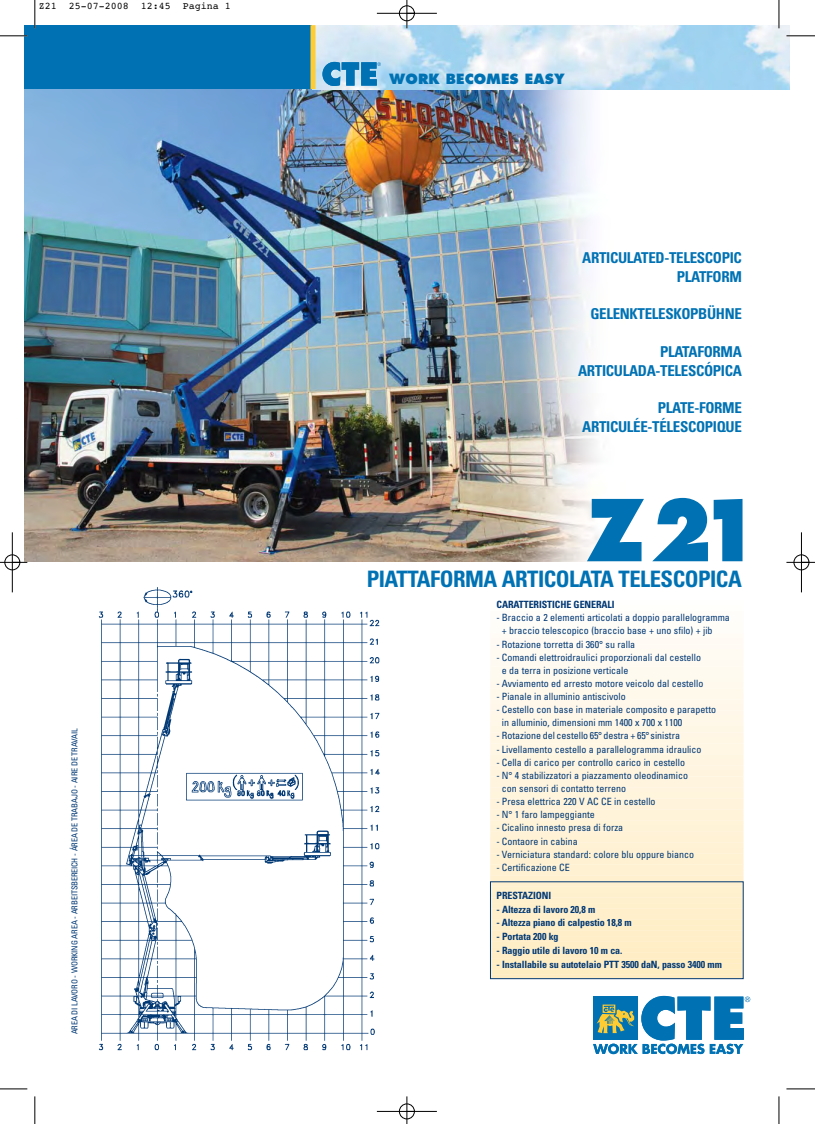
<style>
.page{position:relative;width:815px;height:1124px;background:#fff}
.page>*{position:absolute;margin:0;border:0;box-sizing:border-box;transform-origin:0 0}
.t1{font:800 82.62px "Futura";color:#0072b4;scale:.9 1}
.t2{font:700 condensed 22.62px "Univers";letter-spacing:-.02em;color:#0072b4}
.t3{font:700 condensed 15px/18.8px "Univers";letter-spacing:-.02em;color:#0072b4;text-align:right}
.t4{font:800 13.75px "Futura";color:#0072b4}
.t5{font:condensed 10px/13.1px "Univers";color:#003874}
.t6{font:700 condensed 10px "Univers";letter-spacing:-.01em;color:#003874}
.t7{font:10px "Courier";color:#000}
.t8{font:condensed 8.12px "Univers";letter-spacing:-.02em;color:#003874}
</style>
<div class="page">
<img style="left:98px;top:587px;width:282px;height:464px">
<img style="left:25px;top:89px;width:601px;height:472px">
<div style="left:24px;top:25px;width:289px;height:64px;background:#0072b4"></div>
<img style="left:315px;top:25px;width:475px;height:64px">
<div style="left:310px;top:25px;width:5px;height:64px;background:#ffcc31"></div>
<svg style="left:322px;top:62px;width:59px;height:24px"></svg>
<div style="left:490px;top:611px;width:253px;height:5px;background:#fffdfa"></div>
<hr style="left:490px;top:617px;width:253px;height:4px;background:#fffdf9">
<div style="left:490px;top:622px;width:253px;height:5px;background:#fffdf8"></div>
<hr style="left:490px;top:628px;width:253px;height:4px;background:#fffdf7">
<div style="left:490px;top:633px;width:253px;height:5px;background:#fffbf5"></div>
<hr style="left:490px;top:639px;width:253px;height:4px;background:#fffbf4">
<div style="left:490px;top:644px;width:253px;height:5px;background:#fffbf4"></div>
<hr style="left:490px;top:650px;width:253px;height:4px;background:#fffbf3">
<div style="left:490px;top:655px;width:253px;height:5px;background:#fffbf2"></div>
<hr style="left:490px;top:661px;width:253px;height:4px;background:#fffaf1">
<div style="left:490px;top:666px;width:253px;height:5px;background:#fffaf0"></div>
<hr style="left:490px;top:672px;width:253px;height:4px;background:#fffaef">
<div style="left:490px;top:677px;width:253px;height:5px;background:#fffaee"></div>
<div style="left:490px;top:683px;width:253px;height:5px;background:#fff9ed"></div>
<div style="left:490px;top:688px;width:253px;height:5px;background:#fff9ec"></div>
<div style="left:490px;top:694px;width:253px;height:5px;background:#fff9eb"></div>
<div style="left:490px;top:699px;width:253px;height:5px;background:#fff8eb"></div>
<div style="left:490px;top:705px;width:253px;height:5px;background:#fff8ea"></div>
<div style="left:490px;top:710px;width:253px;height:5px;background:#fff7e9"></div>
<div style="left:490px;top:716px;width:253px;height:5px;background:#fff7e8"></div>
<div style="left:490px;top:721px;width:253px;height:5px;background:#fff7e7"></div>
<div style="left:490px;top:727px;width:253px;height:5px;background:#fff7e6"></div>
<div style="left:490px;top:732px;width:253px;height:5px;background:#fff6e5"></div>
<div style="left:490px;top:738px;width:253px;height:5px;background:#fff6e4"></div>
<div style="left:490px;top:743px;width:253px;height:5px;background:#fff6e4"></div>
<div style="left:490px;top:749px;width:253px;height:5px;background:#fff6e3"></div>
<div style="left:490px;top:754px;width:253px;height:5px;background:#fff6e2"></div>
<div style="left:490px;top:760px;width:253px;height:5px;background:#fff5e1"></div>
<div style="left:490px;top:765px;width:253px;height:5px;background:#fff5e0"></div>
<div style="left:490px;top:771px;width:253px;height:5px;background:#fff5df"></div>
<div style="left:490px;top:776px;width:253px;height:5px;background:#fff5df"></div>
<div style="left:490px;top:782px;width:253px;height:5px;background:#fff4dd"></div>
<div style="left:490px;top:787px;width:253px;height:5px;background:#fff4dd"></div>
<div style="left:490px;top:793px;width:253px;height:5px;background:#fff4dc"></div>
<div style="left:490px;top:798px;width:253px;height:5px;background:#fff4db"></div>
<div style="left:490px;top:804px;width:253px;height:5px;background:#fff4db"></div>
<div style="left:490px;top:809px;width:253px;height:5px;background:#fff3d9"></div>
<div style="left:490px;top:815px;width:253px;height:5px;background:#fff3d9"></div>
<div style="left:490px;top:820px;width:253px;height:5px;background:#fff3d8"></div>
<div style="left:490px;top:826px;width:253px;height:5px;background:#fff3d7"></div>
<div style="left:490px;top:831px;width:253px;height:5px;background:#fff2d6"></div>
<div style="left:490px;top:837px;width:253px;height:5px;background:#fff2d5"></div>
<div style="left:490px;top:842px;width:253px;height:5px;background:#fff2d5"></div>
<div style="left:490px;top:848px;width:253px;height:5px;background:#fff2d4"></div>
<div style="left:490px;top:853px;width:253px;height:5px;background:#fff2d3"></div>
<div style="left:490px;top:859px;width:253px;height:5px;background:#fff1d2"></div>
<div style="left:490px;top:864px;width:253px;height:5px;background:#fff1d1"></div>
<div style="left:490px;top:870px;width:253px;height:5px;background:#fff1d1"></div>
<div style="left:490px;top:875px;width:253px;height:5px;background:#fff1d0"></div>
<svg style="left:490px;top:881px;width:253px;height:5px"></svg>
<div style="left:490px;top:886px;width:253px;height:5px;background:#fff0ce"></div>
<div style="left:490px;top:892px;width:253px;height:5px;background:#fff0cd"></div>
<div style="left:490px;top:897px;width:253px;height:5px;background:#fff0cd"></div>
<div style="left:490px;top:903px;width:253px;height:5px;background:#fff0cc"></div>
<div style="left:490px;top:908px;width:253px;height:5px;background:#ffefcb"></div>
<div style="left:490px;top:914px;width:253px;height:5px;background:#ffefca"></div>
<div style="left:490px;top:919px;width:253px;height:5px;background:#ffefc9"></div>
<div style="left:490px;top:925px;width:253px;height:5px;background:#ffefc9"></div>
<div style="left:490px;top:930px;width:253px;height:5px;background:#ffeec8"></div>
<div style="left:490px;top:936px;width:253px;height:5px;background:#ffeec7"></div>
<div style="left:490px;top:941px;width:253px;height:5px;background:#ffeec6"></div>
<div style="left:490px;top:947px;width:253px;height:5px;background:#ffeec5"></div>
<div style="left:490px;top:952px;width:253px;height:5px;background:#ffeec5"></div>
<div style="left:490px;top:958px;width:253px;height:5px;background:#ffedc4"></div>
<hr style="left:490px;top:964px;width:253px;height:4px;background:#ffedc3">
<div style="left:490px;top:969px;width:253px;height:5px;background:#ffedc2"></div>
<hr style="left:490px;top:975px;width:253px;height:3px;background:#ffedc1">
<svg style="left:593px;top:995px;width:157px;height:58px"></svg>
<svg style="left:35px;top:0;width:1px;height:28px"></svg>
<svg style="left:0;top:35px;width:27px;height:2px"></svg>
<svg style="left:779px;top:0;width:1px;height:28px"></svg>
<svg style="left:786px;top:35px;width:29px;height:2px"></svg>
<svg style="left:35px;top:1096px;width:1px;height:27px"></svg>
<svg style="left:0;top:1088px;width:27px;height:1px"></svg>
<svg style="left:779px;top:1096px;width:1px;height:27px"></svg>
<svg style="left:786px;top:1088px;width:29px;height:1px"></svg>
<div style="left:399px;top:5px;width:16px;height:16px;border:1px solid #fff;border-radius:50%"></div>
<hr style="left:377px;top:13px;width:60px;height:1px;background:#000">
<hr style="left:377px;top:1110px;width:60px;height:1px;background:#000">
<hr style="left:12px;top:532px;width:1px;height:60px;background:#000">
<hr style="left:801px;top:532px;width:1px;height:60px;background:#000">
<svg style="left:407px;top:0;width:1px;height:28px"></svg>
<svg style="left:407px;top:1096px;width:1px;height:27px"></svg>
<svg style="left:0;top:562px;width:27px;height:1px"></svg>
<svg style="left:786px;top:562px;width:29px;height:1px"></svg>
<div style="left:399px;top:6px;width:16px;height:15px;border:1px solid #000;border-radius:50%"></div>
<div style="left:399px;top:1103px;width:16px;height:15px;border:1px solid #000;border-radius:50%"></div>
<div style="left:5px;top:554px;width:15px;height:16px;border:1px solid #000;border-radius:50%"></div>
<div style="left:794px;top:554px;width:15px;height:16px;border:1px solid #000;border-radius:50%"></div>
<p class="t7" style="left:39px;top:3px;width:194px">Z21 25-07-2008 12:45 Pagina 1</p>
<p class="t8" style="left:72px;top:1034px;width:308px;rotate:-90deg">AREA DI LAVORO - WORKING AREA - ARBEITSBEREICH - ÁREA DE TRABAJO - AIRE DE TRAVAIL</p>
<h3 class="t4" style="left:389px;top:73px;width:177px">WORK BECOMES EASY</h3>
<h3 class="t3" style="left:582px;top:250px;width:161px">ARTICULATED-TELESCOPIC<br>PLATFORM</h3>
<h3 class="t3" style="left:590px;top:306px;width:153px">GELENKTELESKOPBÜHNE</h3>
<h3 class="t3" style="left:578px;top:343px;width:165px">PLATAFORMA<br>ARTICULADA-TELESCÓPICA</h3>
<h3 class="t3" style="left:582px;top:400px;width:161px">PLATE-FORME<br>ARTICULÉE-TÉLESCOPIQUE</h3>
<h1 class="t1" style="left:587px;top:494px;width:196px">Z21</h1>
<p class="t6" style="left:497px;top:600px;width:120px">CARATTERISTICHE GENERALI</p>
<p class="t5" style="left:502px;top:612px;width:230px;text-indent:-5px">- Braccio a 2 elementi articolati a doppio parallelogramma + braccio telescopico (braccio base + uno sfilo) + jib</p>
<p class="t5" style="left:497px;top:638px;width:140px">- Rotazione torretta di 360° su ralla</p>
<p class="t5" style="left:502px;top:651px;width:201px;text-indent:-5px">- Comandi elettroidraulici proporzionali dal cestello e da terra in posizione verticale</p>
<p class="t5" style="left:497px;top:677px;width:208px">- Avviamento ed arresto motore veicolo dal cestello</p>
<p class="t5" style="left:497px;top:690px;width:131px">- Pianale in alluminio antiscivolo</p>
<p class="t5" style="left:502px;top:703px;width:216px;text-indent:-5px">- Cestello con base in materiale composito e parapetto in alluminio, dimensioni mm 1400 x 700 x 1100</p>
<p class="t5" style="left:497px;top:730px;width:185px">- Rotazione del cestello 65° destra + 65° sinistra</p>
<p class="t5" style="left:497px;top:743px;width:206px">- Livellamento cestello a parallelogramma idraulico</p>
<p class="t5" style="left:497px;top:756px;width:190px">- Cella di carico per controllo carico in cestello</p>
<p class="t5" style="left:502px;top:769px;width:188px;text-indent:-5px">- N° 4 stabilizzatori a piazzamento oleodinamico con sensori di contatto terreno</p>
<p class="t5" style="left:497px;top:795px;width:161px">- Presa elettrica 220 V AC CE in cestello</p>
<p class="t5" style="left:497px;top:808px;width:100px">- N° 1 faro lampeggiante</p>
<p class="t5" style="left:497px;top:822px;width:128px">- Cicalino innesto presa di forza</p>
<p class="t5" style="left:497px;top:835px;width:83px">- Contaore in cabina</p>
<p class="t5" style="left:497px;top:848px;width:199px">- Verniciatura standard: colore blu oppure bianco</p>
<p class="t5" style="left:497px;top:861px;width:75px">- Certificazione CE</p>
<p class="t6" style="left:497px;top:891px;width:56px">PRESTAZIONI</p>
<p class="t6" style="left:497px;top:905px;width:100px">- Altezza di lavoro 20,8 m</p>
<p class="t6" style="left:497px;top:919px;width:137px">- Altezza piano di calpestio 18,8 m</p>
<p class="t6" style="left:497px;top:932px;width:64px">- Portata 200 kg</p>
<p class="t6" style="left:497px;top:946px;width:127px">- Raggio utile di lavoro 10 m ca.</p>
<p class="t6" style="left:497px;top:960px;width:227px">- Installabile su autotelaio PTT 3500 daN, passo 3400 mm</p>
<h2 class="t2" style="left:367px;top:570px;width:377px">PIATTAFORMA ARTICOLATA TELESCOPICA</h2>
</div>
